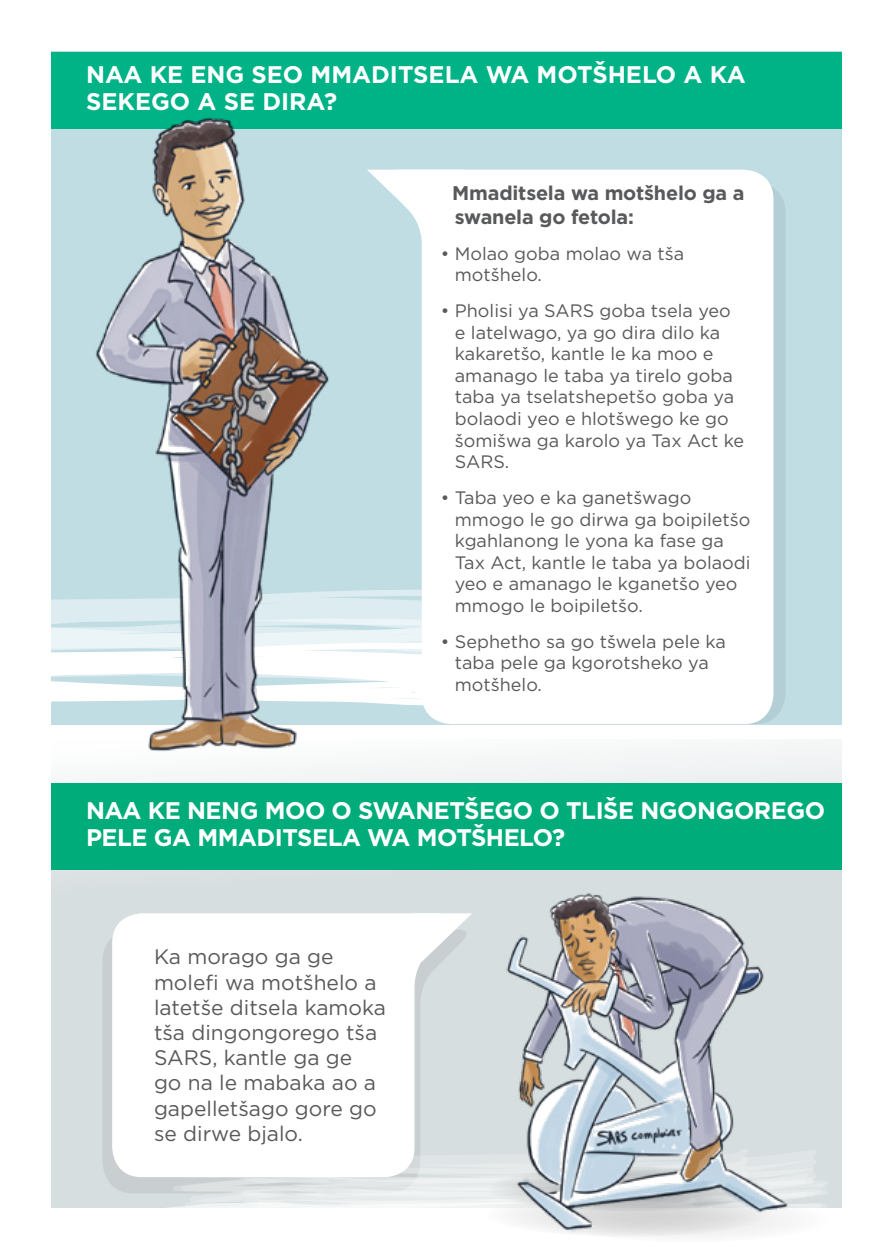
<style>
.page{position:relative;width:893px;height:1259px;background:#fff}
.page>*{position:absolute;margin:0;border:0;box-sizing:border-box;transform-origin:0 0}
.t1{font:700 24px/27.3px "Gotham";letter-spacing:-.02em;color:#fff}
.t2{font:700 24px/27.3px "Gotham";color:#fff}
.t3{font:21px/25.2px "Gotham";color:#58595b}
.t4{font:700 19.8px/23.7px "Gotham";letter-spacing:-.01em;color:#58595b}
.t5{font:18px/21.6px "Gotham";color:#58595b}
</style>
<div class="page">
<div style="left:51px;top:51px;width:791px;height:673px;background:#c1dde4"></div>
<svg style="left:51px;top:684px;width:41px;height:18px"></svg>
<svg style="left:51px;top:599px;width:41px;height:13px"></svg>
<svg style="left:51px;top:612px;width:41px;height:72px"></svg>
<svg style="left:773px;top:188px;width:13px;height:531px;fill:#b4ced5"></svg>
<div style="left:400px;top:170px;width:373px;height:554px;background:#fff"></div>
<div style="left:51px;top:52px;width:791px;height:77px;background:#00b387"></div>
<svg style="left:436px;top:272px;width:20px;height:47px"></svg>
<img style="left:92px;top:117px;width:308px;height:622px">
<svg style="left:367px;top:170px;width:97px;height:49px"></svg>
<svg style="left:51px;top:739px;width:791px;height:469px;fill:#dce2e3"></svg>
<svg style="left:102px;top:929px;width:10px;height:204px;background:#cad0d2"></svg>
<svg style="left:112px;top:913px;width:334px;height:220px"></svg>
<div style="left:51px;top:783px;width:791px;height:87px;background:#00ad7a"></div>
<svg style="left:413px;top:913px;width:33px;height:49px"></svg>
<svg style="left:51px;top:1133px;width:786px;height:75px"></svg>
<img style="left:446px;top:870px;width:378px;height:367px">
<h1 class="t2" style="left:86px;top:60px;width:661px">NAA KE ENG SEO MMADITSELA WA MOTŠHELO A KA<br>SEKEGO A SE DIRA?</h1>
<p class="t4" style="left:452px;top:181px;width:294px">Mmaditsela wa motšhelo ga a swanela go fetola:</p>
<p class="t5" style="left:455px;top:242px;width:231px;text-indent:-14px">• Molao goba molao wa tša motšhelo.</p>
<p class="t5" style="left:455px;top:299px;width:291px;text-indent:-14px">• Pholisi ya SARS goba tsela yeo e latelwago, ya go dira dilo ka kakaretšo, kantle le ka moo e amanago le taba ya tirelo goba taba ya tselatshepetšo goba ya bolaodi yeo e hlotšwego ke go šomišwa ga karolo ya Tax Act ke<br>SARS.</p>
<p class="t5" style="left:455px;top:486px;width:297px;text-indent:-14px">• Taba yeo e ka ganetšwago mmogo le go dirwa ga boipiletšo kgahlanong le yona ka fase ga<br>Tax Act, kantle le taba ya bolaodi yeo e amanago le kganetšo yeo mmogo le boipiletšo.</p>
<p class="t5" style="left:455px;top:630px;width:273px;text-indent:-14px">• Sephetho sa go tšwela pele ka taba pele ga kgorotsheko ya motšhelo.</p>
<h1 class="t1" style="left:86px;top:796px;width:741px">NAA KE NENG MOO O SWANETŠEGO O TLIŠE NGONGOREGO<br>PELE GA MMADITSELA WA MOTŠHELO?</h1>
<p class="t3" style="left:154px;top:944px;width:234px">Ka morago ga ge molefi wa motšhelo a latetše ditsela kamoka tša dingongorego tša<br>SARS, kantle ga ge<br>go na le mabaka ao a gapelletšago gore go se dirwe bjalo.</p>
</div>
